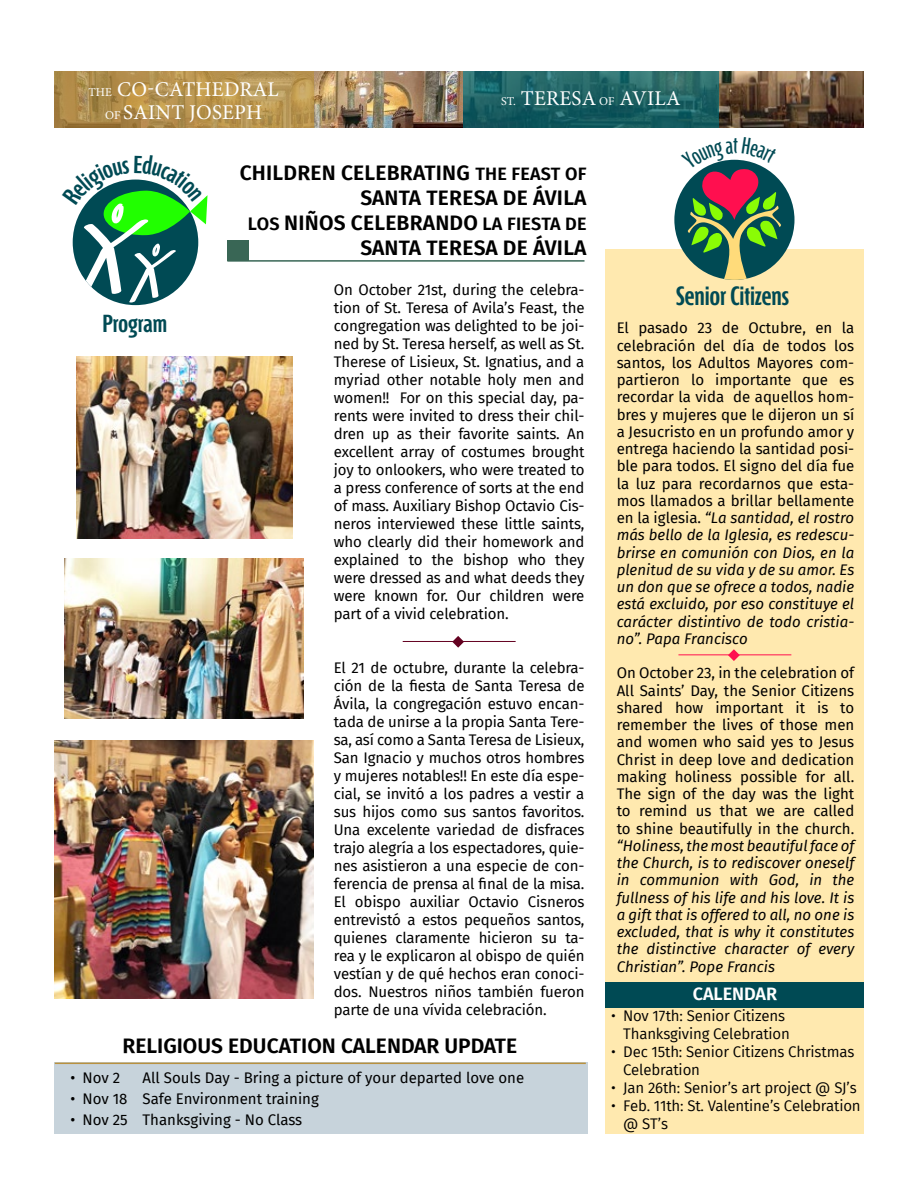
<style>
.page{position:relative;width:918px;height:1188px;background:#fff}
.page>*{position:absolute;margin:0;border:0;box-sizing:border-box;transform-origin:0 0}
.t1{font:600 26.4px "Fontana ND Gg";color:#004a54}
.t2{font:600 24.6px "Fontana ND Gg";color:#004a54}
.t3{font:600 21px/25.2px "Fira Sans";letter-spacing:.01em;color:#000;text-align:right}
.t4{font:21px/22.5px "Minion Pro";letter-spacing:.01em;color:#fff;text-align:center}
.t5{font:600 18px "Fira Sans";color:#fff}
.t6{font:15px/18px "Fira Sans";letter-spacing:-.005em;color:#000;text-align:justify}
.t7{font:italic 15px/17.2px "Fira Sans";color:#000;text-align:justify}
.t8{font:15px/18px "Fira Sans";letter-spacing:-.01em;color:#000}
.s1{font-size:12px}
.s2{font-size:18px}
.s3{font-style:italic}
</style>
<div class="page">
<hr style="left:227px;top:260px;width:358px;height:2px;background:#396655">
<div style="left:227px;top:240px;width:22px;height:21px;background:#396655"></div>
<div style="left:606px;top:250px;width:258px;height:884px;background:#ffe9af"></div>
<div style="left:674px;top:160px;width:120px;height:120px;background:#004a54;border-radius:50%"></div>
<svg style="left:728px;top:649px;width:12px;height:12px"></svg>
<hr style="left:678px;top:654px;width:113px;height:1px;background:#ff0f4f">
<svg style="left:452px;top:636px;width:12px;height:12px"></svg>
<hr style="left:403px;top:641px;width:113px;height:1px;background:#640221">
<div style="left:606px;top:982px;width:258px;height:25px;background:#004a54"></div>
<div style="left:55px;top:1063px;width:533px;height:71px;background:#c7d3db"></div>
<hr style="left:55px;top:1063px;width:531px;height:1px;background:#b9913f">
<img style="left:313px;top:71px;width:551px;height:56px">
<svg style="left:461px;top:71px;width:258px;height:56px;background:#1f6264"></svg>
<svg style="left:54px;top:71px;width:259px;height:57px;background:#b4914e"></svg>
<img style="left:76px;top:357px;width:216px;height:181px">
<img style="left:55px;top:741px;width:259px;height:258px">
<img style="left:65px;top:559px;width:239px;height:160px">
<svg style="left:72px;top:179px;width:136px;height:124px"></svg>
<svg style="left:681px;top:159px;width:100px;height:121px"></svg>
<h3 class="t4" style="left:88px;top:79px;width:192px"><span class="s1">THE</span> CO-CATHEDRAL<br><span class="s1">OF</span> SAINT JOSEPH</h3>
<h3 class="t4" style="left:501px;top:87px;width:181px"><span class="s1">ST.</span> TERESA <span class="s1">OF</span> AVILA</h3>
<h2 class="t2" style="left:102px;top:312px;width:66px">Program</h2>
<h3 class="t3" style="left:240px;top:159px;width:348px">CHILDREN CELEBRATING <span class="s2">THE FEAST OF<br></span>SANTA TERESA DE ÁVILA<br><span class="s2">LOS</span> NIÑOS CELEBRANDO <span class="s2">LA FIESTA DE<br></span>SANTA TERESA DE ÁVILA</h3>
<p class="t6" style="left:334px;top:280px;width:252px">On October 21st, during the celebra&shy;tion of St. Teresa of Avila’s Feast, the congregation was delighted to be joi&shy;ned by St. Teresa herself, as well as St.<br>Therese of Lisieux, St. Ignatius, and a myriad other notable holy men and women!! For on this special day, pa&shy;rents were invited to dress their chil&shy;dren up as their favorite saints. An excellent array of costumes brought joy to onlookers, who were treated to a press conference of sorts at the end of mass. Auxiliary Bishop Octavio Cis&shy;neros interviewed these little saints, who clearly did their homework and explained to the bishop who they were dressed as and what deeds they were known for. Our children were part of a vivid celebration.</p>
<p class="t6" style="left:334px;top:658px;width:252px">El 21 de octubre, durante la celebra&shy;ción de la fiesta de Santa Teresa de Ávila, la congregación estuvo encan&shy;tada de unirse a la propia Santa Tere&shy;sa, así como a Santa Teresa de Lisieux, San Ignacio y muchos otros hombres y mujeres notables!! En este día espe&shy;cial, se invitó a los padres a vestir a sus hijos como sus santos favoritos.<br>Una excelente variedad de disfraces trajo alegría a los espectadores, quie&shy;nes asistieron a una especie de con&shy;ferencia de prensa al final de la misa.<br>El obispo auxiliar Octavio Cisneros entrevistó a estos pequeños santos, quienes claramente hicieron su ta&shy;rea y le explicaron al obispo de quién vestían y de qué hechos eran conoci&shy;dos. Nuestros niños también fueron parte de una vívida celebración.</p>
<h3 class="t3" style="left:123px;top:1031px;width:396px">RELIGIOUS EDUCATION CALENDAR UPDATE</h3>
<p class="t6" style="left:71px;top:1068px;width:51px">• Nov 2</p>
<p class="t6" style="left:143px;top:1068px;width:383px">All Souls Day - Bring a picture of your departed love one</p>
<p class="t6" style="left:71px;top:1089px;width:250px">• Nov 18 Safe Environment training</p>
<p class="t6" style="left:71px;top:1110px;width:233px">• Nov 25 Thanksgiving - No Class</p>
<h1 class="t1" style="left:676px;top:284px;width:114px">Senior Citizens</h1>
<p class="t6" style="left:617px;top:319px;width:239px;line-height:17.2px">El pasado 23 de Octubre, en la celebración del día de todos los santos, los Adultos Mayores com&shy;partieron lo importante que es recordar la vida de aquellos hom&shy;bres y mujeres que le dijeron un sí a Jesucristo en un profundo amor y entrega haciendo la santidad posi&shy;ble para todos. El signo del día fue la luz para recordarnos que esta&shy;mos llamados a brillar bellamente en la iglesia. <span class="s3">“La santidad, el rostro más bello de la Iglesia, es redescu&shy;brirse en comunión con Dios, en la plenitud de su vida y de su amor. Es un don que se ofrece a todos, nadie está excluido, por eso constituye el carácter distintivo de todo cristia&shy;no”. Papa Francisco</span></p>
<p class="t6" style="left:617px;top:664px;width:239px;line-height:17.2px">On October 23, in the celebration of All Saints’ Day, the Senior Citizens shared how important it is to remember the lives of those men and women who said yes to Jesus Christ in deep love and dedication making holiness possible for all.<br>The sign of the day was the light to remind us that we are called to shine beautifully in the church.</p>
<p class="t7" style="left:617px;top:837px;width:239px">“Holiness, the most beautiful face of the Church, is to rediscover oneself in communion with God, in the fullness of his life and his love. It is a gift that is offered to all, no one is excluded, that is why it constitutes the distinctive character of every Christian”. Pope Francis</p>
<p class="t8" style="left:623px;top:1006px;width:168px;text-indent:-12px">• Nov 17th: Senior Citizens<br>Thanksgiving Celebration</p>
<p class="t8" style="left:623px;top:1042px;width:233px;text-indent:-12px">• Dec 15th: Senior Citizens Christmas<br>Celebration</p>
<p class="t8" style="left:611px;top:1078px;width:247px">• Jan 26th: Senior’s art project @ SJ’s</p>
<p class="t8" style="left:623px;top:1096px;width:239px;text-indent:-12px">• Feb. 11th: St. Valentine’s Celebration @ ST’s</p>
<p class="t5" style="left:693px;top:979px;width:86px">CALENDAR</p>
</div>
